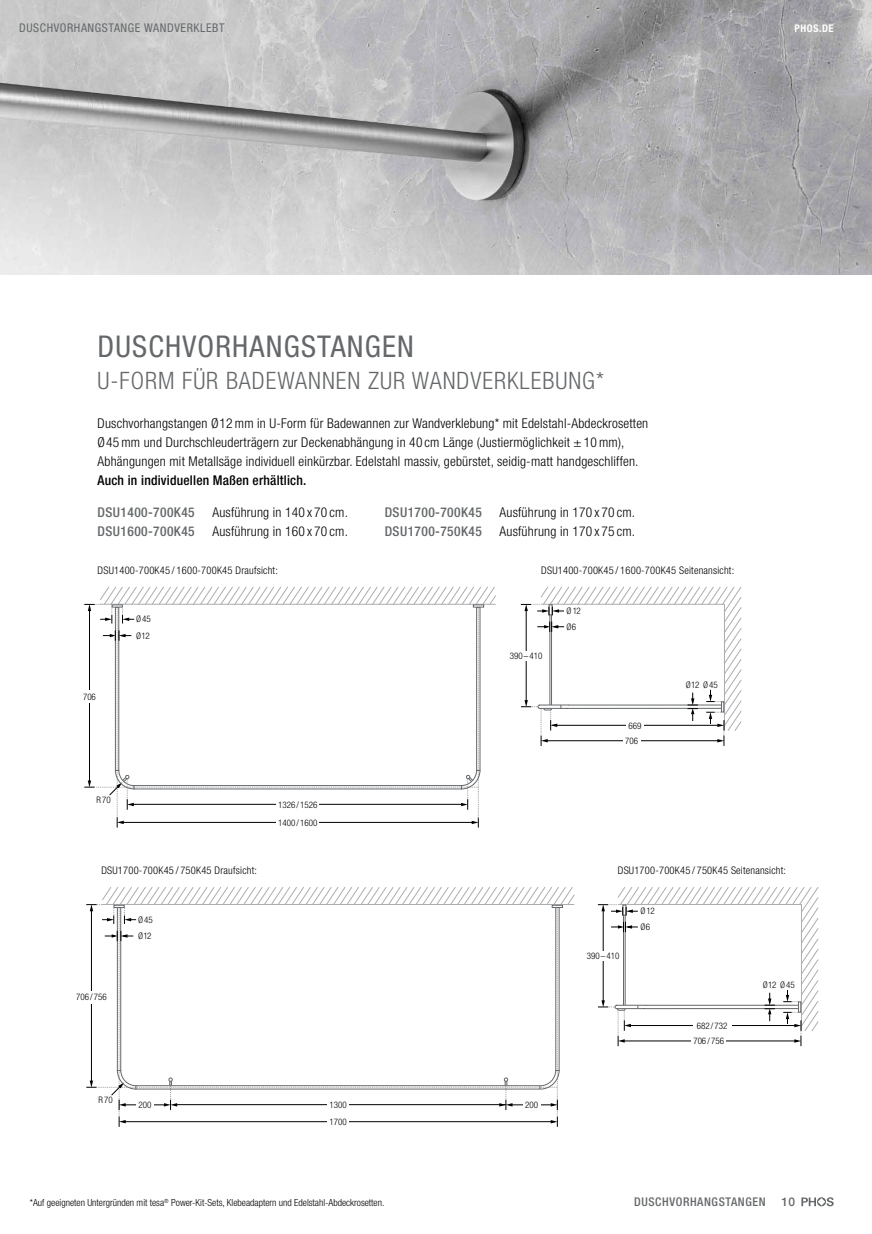
<style>
.page{position:relative;width:872px;height:1234px;background:#fff}
.page>*{position:absolute;margin:0;border:0;box-sizing:border-box;transform-origin:0 0}
.t1{font:condensed 30px "Helvetica Neue LT Std";letter-spacing:.04em;color:#65686a}
.t2{font:300 condensed 24px "Helvetica Neue LT Std";letter-spacing:.04em;color:#65686a}
.t3{font:300 condensed 13.5px/19.2px "Helvetica Neue LT Std";letter-spacing:.015em;color:#000}
.t4{font:500 condensed 13.5px "Helvetica Neue LT Std";letter-spacing:.03em;color:#65686a}
.t5{font:500 condensed 13.5px "Helvetica Neue LT Std";letter-spacing:.015em;color:#000}
.t6{font:condensed 12px "Helvetica Neue LT Std";letter-spacing:.05em;color:#65686a}
.t7{font:500 condensed 12px "Helvetica Neue LT Std";letter-spacing:.05em;color:#65686a}
.t8{font:500 12px "Helvetica Neue LT Std";color:#65686a}
.t9{font:300 condensed 10.5px "Helvetica Neue LT Std";letter-spacing:.02em;color:#000}
.t10{font:700 condensed 10.5px "Helvetica Neue LT Std";letter-spacing:.05em;color:#fff}
.t11{font:300 condensed 9.75px "Helvetica Neue LT Std";color:#000}
.t12{font:300 condensed 9px/16.4px "Helvetica Neue LT Std";color:#000}
</style>
<div class="page">
<img style="left:0;top:0;width:872px;height:274px">
<svg style="left:86px;top:887px;width:488px;height:239px"></svg>
<svg style="left:598px;top:887px;width:220px;height:158px"></svg>
<svg style="left:521px;top:586px;width:220px;height:159px"></svg>
<svg style="left:84px;top:586px;width:412px;height:241px"></svg>
<svg style="left:801px;top:1197px;width:32px;height:8px"></svg>
<p class="t6" style="left:19px;top:21px;width:207px">DUSCHVORHANGSTANGE WANDVERKLEBT</p>
<p class="t10" style="left:794px;top:22px;width:41px">PHOS.DE</p>
<h1 class="t1" style="left:98px;top:329px;width:318px">DUSCHVORHANGSTANGEN</h1>
<h2 class="t2" style="left:98px;top:367px;width:508px">U-FORM FÜR BADEWANNEN ZUR WANDVERKLEBUNG*</h2>
<p class="t3" style="left:98px;top:413px;width:552px">Duschvorhangstangen Ø12mm in U-Form für Badewannen zur Wandverklebung* mit Edelstahl-Abdeckrosetten<br>Ø45mm und Durchschleuderträgern zur Deckenabhängung in 40 cm Länge (Justiermöglichkeit ± 10mm),<br>Abhängungen mit Metallsäge individuell einkürzbar. Edelstahl massiv, gebürstet, seidig-matt handgeschliffen.</p>
<p class="t5" style="left:98px;top:472px;width:210px">Auch in individuellen Maßen erhältlich.</p>
<p class="t4" style="left:98px;top:504px;width:99px">DSU1400-700K45</p>
<p class="t3" style="left:212px;top:502px;width:137px">Ausführung in 140 x 70 cm.</p>
<p class="t4" style="left:385px;top:504px;width:99px">DSU1700-700K45</p>
<p class="t3" style="left:499px;top:502px;width:137px">Ausführung in 170 x 70 cm.</p>
<p class="t4" style="left:98px;top:523px;width:99px">DSU1600-700K45</p>
<p class="t3" style="left:212px;top:521px;width:137px">Ausführung in 160 x 70 cm.</p>
<p class="t4" style="left:385px;top:523px;width:99px">DSU1700-750K45</p>
<p class="t3" style="left:499px;top:521px;width:137px">Ausführung in 170 x 75 cm.</p>
<p class="t9" style="left:98px;top:564px;width:182px">DSU1400-700K45 / 1600-700K45 Draufsicht:</p>
<p class="t9" style="left:541px;top:564px;width:194px">DSU1400-700K45 / 1600-700K45 Seitenansicht:</p>
<p class="t12" style="left:83px;top:688px;width:14px">706</p>
<p class="t12" style="left:136px;top:611px;width:16px">Ø45<br>Ø12</p>
<p class="t12" style="left:97px;top:791px;width:16px">R70</p>
<p class="t12" style="left:278px;top:796px;width:41px">1326 / 1526</p>
<p class="t12" style="left:278px;top:814px;width:41px">1400 / 1600</p>
<p class="t12" style="left:510px;top:647px;width:34px">390 – 410</p>
<p class="t12" style="left:566px;top:602px;width:16px">Ø12</p>
<p class="t12" style="left:566px;top:618px;width:11px">Ø6</p>
<p class="t12" style="left:628px;top:717px;width:14px">669</p>
<p class="t12" style="left:625px;top:732px;width:14px">706</p>
<p class="t12" style="left:686px;top:676px;width:33px">Ø12 Ø45</p>
<p class="t9" style="left:101px;top:864px;width:157px">DSU1700-700K45 / 750K45 Draufsicht:</p>
<p class="t9" style="left:618px;top:864px;width:170px">DSU1700-700K45 / 750K45 Seitenansicht:</p>
<p class="t12" style="left:138px;top:911px;width:16px">Ø45<br>Ø12</p>
<p class="t12" style="left:587px;top:947px;width:34px">390 –410</p>
<p class="t12" style="left:640px;top:902px;width:16px">Ø12</p>
<p class="t12" style="left:640px;top:918px;width:11px">Ø6</p>
<p class="t12" style="left:76px;top:988px;width:32px">706 / 756</p>
<p class="t12" style="left:99px;top:1091px;width:16px">R70</p>
<p class="t12" style="left:138px;top:1096px;width:14px">200</p>
<p class="t12" style="left:525px;top:1096px;width:14px">200</p>
<p class="t12" style="left:329px;top:1096px;width:19px">1300</p>
<p class="t12" style="left:329px;top:1113px;width:19px">1700</p>
<p class="t11" style="left:30px;top:1196px;width:356px">*Auf geeigneten Untergründen mit tesa<sup>®</sup> Power-Kit-Sets, Klebeadaptern und Edelstahl-Abdeckrosetten.</p>
<p class="t12" style="left:696px;top:1017px;width:32px">682 / 732</p>
<p class="t12" style="left:693px;top:1032px;width:32px">706 / 756</p>
<p class="t12" style="left:763px;top:976px;width:33px">Ø12 Ø45</p>
<p class="t7" style="left:634px;top:1194px;width:133px">DUSCHVORHANGSTANGEN</p>
<p class="t8" style="left:781px;top:1194px;width:15px">10</p>
</div>
